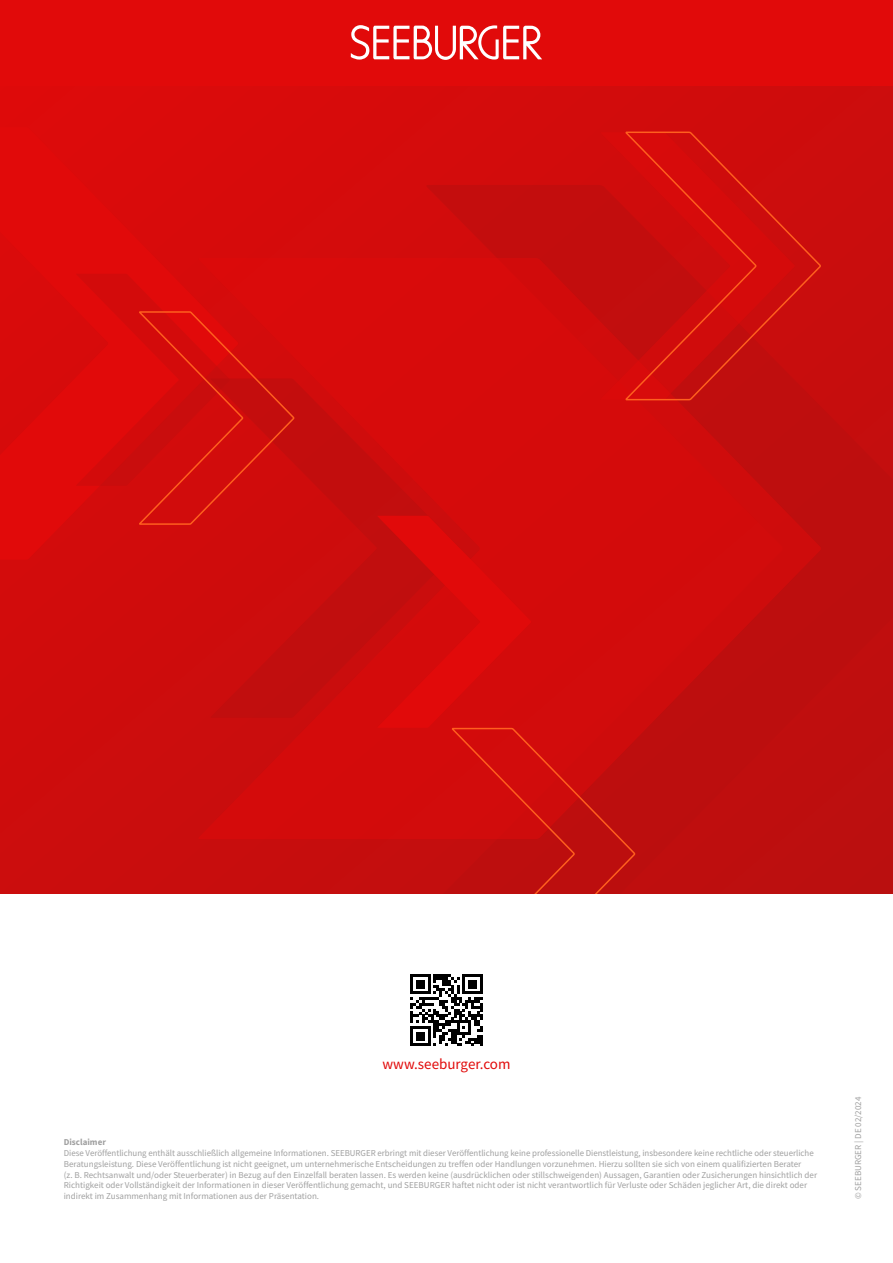
<style>
.page{position:relative;width:893px;height:1263px;background:#fff}
.page>*{position:absolute;margin:0;border:0;box-sizing:border-box;transform-origin:0 0}
.t1{font:15px "Source Sans Pro";color:#e10a0a}
.t2{font:9px/10.8px "Source Sans Pro";color:#a0a0a0}
.t3{font:700 9px "Source Sans Pro";color:#a0a0a0}
</style>
<div class="page">
<div style="left:0;top:0;width:893px;height:893px;background:#d00c0c"></div>
<svg style="left:427px;top:185px;width:466px;height:708px;fill:#be0e0e"></svg>
<svg style="left:238px;top:258px;width:583px;height:581px"></svg>
<div style="left:0;top:127px;width:238px;height:433px;background:#da0b0b"></div>
<svg style="left:210px;top:378px;width:250px;height:340px"></svg>
<svg style="left:600px;top:185px;width:24px;height:215px;fill:#c20d0d"></svg>
<svg style="left:624px;top:131px;width:198px;height:270px"></svg>
<svg style="left:76px;top:274px;width:220px;height:252px"></svg>
<svg style="left:377px;top:516px;width:260px;height:377px"></svg>
<div style="left:0;top:0;width:893px;height:85px;background:#e10a0a"></div>
<svg style="left:351px;top:25px;width:191px;height:35px"></svg>
<svg style="left:410px;top:974px;width:73px;height:72px"></svg>
<h1 class="t1" style="left:383px;top:1055px;width:129px">www.seeburger.com</h1>
<p class="t3" style="left:64px;top:1136px;width:44px">Disclaimer</p>
<p class="t2" style="left:64px;top:1147px;width:755px">Diese Veröffentlichung enthält ausschließlich allgemeine Informationen. SEEBURGER erbringt mit dieser Veröffentlichung keine professionelle Dienstleistung, insbesondere keine rechtliche oder steuerliche Beratungsleistung. Diese Veröffentlichung ist nicht geeignet, um unternehmerische Entscheidungen zu treffen oder Handlungen vorzunehmen. Hierzu sollten sie sich von einem qualifizierten Berater<br>(z. B. Rechtsanwalt und/oder Steuerberater) in Bezug auf den Einzelfall beraten lassen. Es werden keine (ausdrücklichen oder stillschweigenden) Aussagen, Garantien oder Zusicherungen hinsichtlich der Richtigkeit oder Vollständigkeit der Informationen in dieser Veröffentlichung gemacht, und SEEBURGER haftet nicht oder ist nicht verantwortlich für Verluste oder Schäden jeglicher Art, die direkt oder indirekt im Zusammenhang mit Informationen aus der Präsentation.</p>
<p class="t2" style="left:853px;top:1199px;width:104px;rotate:-90deg">© SEEBURGER | DE 02/2024</p>
</div>
